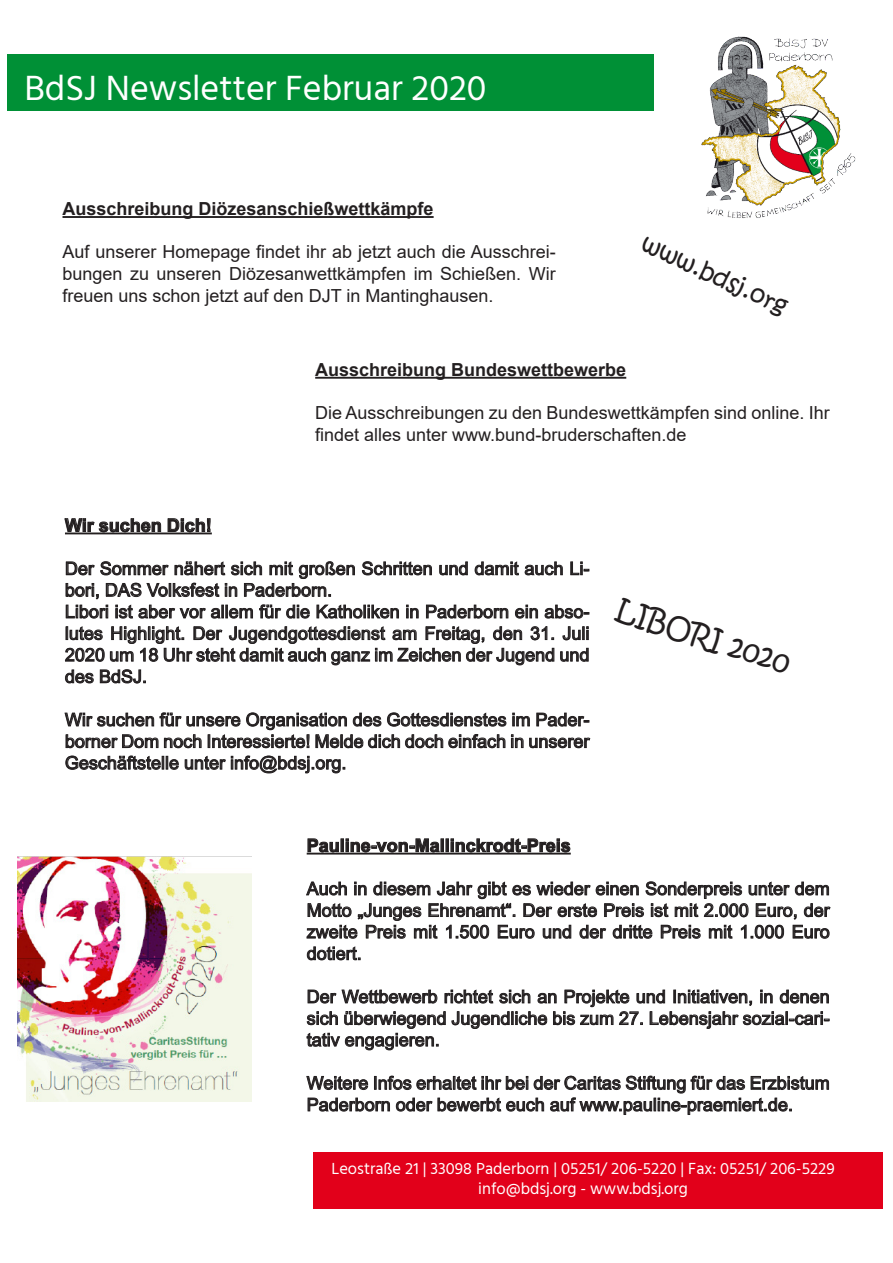
<style>
.page{position:relative;width:893px;height:1263px;background:#fff}
.page>*{position:absolute;margin:0;border:0;box-sizing:border-box;transform-origin:0 0}
.t1{font:36px "Hind";color:#fff}
.t2{font:28.5px "Kristen ITC";color:#231f20}
.t3{font:24px "Kristen ITC";color:#231f20}
.t4{font:18px/21.6px "Arial";color:#231f20;text-align:justify}
.t5{font:700 18px "Arial";color:#231f20}
.t6{font:16.5px/19.8px "Hind";color:#fff;text-align:center}
</style>
<div class="page">
<div style="left:7px;top:54px;width:647px;height:57px;background:#009036"></div>
<div style="left:313px;top:1152px;width:570px;height:57px;background:#e2001a"></div>
<img style="left:701px;top:36px;width:155px;height:182px">
<hr style="left:65px;top:532px;width:147px;height:2px;background:#231f20">
<svg style="left:64px;top:518px;width:97px;height:14px"></svg>
<svg style="left:167px;top:518px;width:44px;height:14px"></svg>
<svg style="left:65px;top:561px;width:524px;height:58px"></svg>
<svg style="left:65px;top:626px;width:524px;height:58px"></svg>
<svg style="left:64px;top:712px;width:526px;height:36px"></svg>
<svg style="left:65px;top:755px;width:280px;height:19px"></svg>
<hr style="left:307px;top:853px;width:264px;height:1px;background:#231f20">
<svg style="left:307px;top:838px;width:264px;height:15px"></svg>
<svg style="left:306px;top:881px;width:525px;height:58px"></svg>
<svg style="left:307px;top:946px;width:53px;height:15px"></svg>
<svg style="left:306px;top:989px;width:523px;height:62px"></svg>
<svg style="left:306px;top:1075px;width:523px;height:40px"></svg>
<hr style="left:63px;top:216px;width:371px;height:2px;background:#231f20">
<img style="left:17px;top:857px;width:235px;height:244px">
<hr style="left:315px;top:377px;width:311px;height:2px;background:#231f20">
<p class="t1" style="left:24px;top:64px;width:463px">BdSJ Newsletter Februar 2020</p>
<p class="t5" style="left:63px;top:196px;width:373px">Ausschreibung Diözesanschießwettkämpfe</p>
<p class="t4" style="left:63px;top:241px;width:495px">Auf unserer Homepage findet ihr ab jetzt auch die Ausschrei&shy;bungen zu unseren Diözesanwettkämpfen im Schießen. Wir freuen uns schon jetzt auf den DJT in Mantinghausen.</p>
<p class="t3" style="left:650px;top:227px;width:159px;rotate:25deg">www.bdsj.org</p>
<p class="t5" style="left:315px;top:357px;width:313px">Ausschreibung Bundeswettbewerbe</p>
<p class="t4" style="left:315px;top:402px;width:516px">Die Ausschreibungen zu den Bundeswettkämpfen sind online. Ihr findet alles unter www.bund-bruderschaften.de</p>
<p class="t5" style="left:65px;top:512px;width:148px">Wir suchen Dich!</p>
<p class="t4" style="left:65px;top:557px;width:526px">Der Sommer nähert sich mit großen Schritten und damit auch Li&shy;bori, DAS Volksfest in Paderborn.</p>
<p class="t4" style="left:65px;top:601px;width:526px">Libori ist aber vor allem für die Katholiken in Paderborn ein abso&shy;lutes Highlight. Der Jugendgottesdienst am Freitag, den 31. Juli 2020 um 18 Uhr steht damit auch ganz im Zeichen der Jugend und des BdSJ.</p>
<p class="t4" style="left:65px;top:709px;width:526px">Wir suchen für unsere Organisation des Gottesdienstes im Pader&shy;borner Dom noch Interessierte! Melde dich doch einfach in unserer Geschäftstelle unter info@bdsj.org.</p>
<p class="t2" style="left:624px;top:590px;width:182px;rotate:18deg">LIBORI 2020</p>
<p class="t5" style="left:307px;top:833px;width:266px">Pauline-von-Mallinckrodt-Preis</p>
<p class="t4" style="left:307px;top:878px;width:525px">Auch in diesem Jahr gibt es wieder einen Sonderpreis unter dem Motto „Junges Ehrenamt“. Der erste Preis ist mit 2.000 Euro, der zweite Preis mit 1.500 Euro und der dritte Preis mit 1.000 Euro dotiert.</p>
<p class="t4" style="left:307px;top:986px;width:524px">Der Wettbewerb richtet sich an Projekte und Initiativen, in denen sich überwiegend Jugendliche bis zum 27. Lebensjahr sozial-cari&shy;tativ engagieren.</p>
<p class="t4" style="left:307px;top:1072px;width:524px">Weitere Infos erhaltet ihr bei der Caritas Stiftung für das Erzbistum<br>Paderborn oder bewerbt euch auf www.pauline-praemiert.de.</p>
<p class="t6" style="left:331px;top:1159px;width:505px">Leostraße 21 | 33098 Paderborn | 05251/ 206-5220 | Fax: 05251/ 206-5229 info@bdsj.org - www.bdsj.org</p>
</div>
